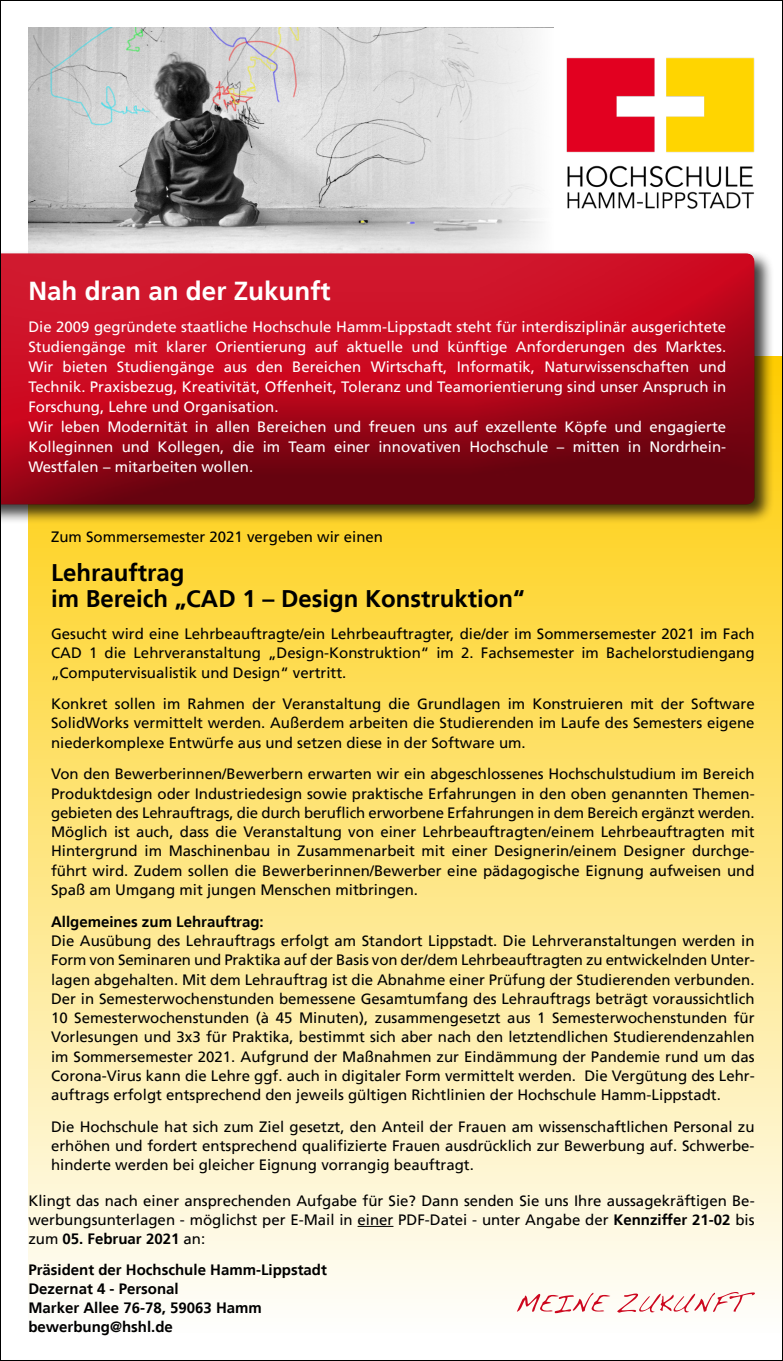
<style>
.page{position:relative;width:783px;height:1361px;background:#fff}
.page>*{position:absolute;margin:0;border:0;box-sizing:border-box;transform-origin:0 0}
.t1{font:700 26px "Frutiger LT";color:#fff}
.t2{font:700 24px/26.2px "Frutiger LT";color:#000}
.t3{font:15px/19.2px "Frutiger LT";color:#000;text-align:justify}
.t4{font:15px/20px "Frutiger LT";color:#fff}
.t5{font:700 15px/19px "Frutiger LT";color:#000}
.s1{font-weight:700}
</style>
<div class="page">
<div style="left:28px;top:356px;width:754px;height:976px;background:linear-gradient(to bottom,#fecc00,#fefefd)"></div>
<img style="left:28px;top:28px;width:327px;height:222px">
<svg style="left:355px;top:28px;width:188px;height:222px;fill:#e1e1e1"></svg>
<div style="left:0;top:250px;width:773px;height:274px;background:#000;opacity:.75"></div>
<div style="left:0;top:251px;width:755px;height:195px;background:#fff;opacity:.1"></div>
<div style="left:0;top:259px;width:755px;height:246px;background:#000;opacity:.5"></div>
<hr style="left:357px;top:1226px;width:36px;height:1px;background:#000">
<svg style="left:516px;top:1292px;width:238px;height:21px"></svg>
<img style="left:566px;top:58px;width:188px;height:151px">
<h1 class="t1" style="left:28px;top:275px;width:303px">Nah dran an der Zukunft</h1>
<p class="t4" style="left:28px;top:317px;width:699px">Die 2009 gegründete staatliche Hochschule Hamm-Lippstadt steht für interdisziplinär ausgerichtete Studiengänge mit klarer Orientierung auf aktuelle und künftige Anforderungen des Marktes.<br>Wir bieten Studiengänge aus den Bereichen Wirtschaft, Informatik, Naturwissenschaften und Technik. Praxisbezug, Kreativität, Offenheit, Toleranz und Teamorientierung sind unser Anspruch in Forschung, Lehre und Organisation.<br>Wir leben Modernität in allen Bereichen und freuen uns auf exzellente Köpfe und engagierte Kolleginnen und Kollegen, die im Team einer innovativen Hochschule – mitten in Nordrhein-Westfalen – mitarbeiten wollen.</p>
<p class="t3" style="left:51px;top:528px;width:333px">Zum Sommersemester 2021 vergeben wir einen</p>
<h2 class="t2" style="left:51px;top:560px;width:475px">Lehrauftrag<br>im Bereich „CAD 1 – Design Konstruktion“</h2>
<p class="t3" style="left:51px;top:624px;width:704px">Gesucht wird eine Lehrbeauftragte/ein Lehrbeauftragter, die/der im Sommersemester 2021 im Fach CAD 1 die Lehrveranstaltung „Design-Konstruktion“ im 2. Fachsemester im Bachelorstudiengang „Computervisualistik und Design“ vertritt.</p>
<p class="t3" style="left:51px;top:694px;width:705px">Konkret sollen im Rahmen der Veranstaltung die Grundlagen im Konstruieren mit der Software SolidWorks vermittelt werden. Außerdem arbeiten die Studierenden im Laufe des Semesters eigene niederkomplexe Entwürfe aus und setzen diese in der Software um.</p>
<p class="t3" style="left:51px;top:764px;width:705px">Von den Bewerberinnen/Bewerbern erwarten wir ein abgeschlossenes Hochschulstudium im Bereich Produktdesign oder Industriedesign sowie praktische Erfahrungen in den oben genannten Themen&shy;gebieten des Lehrauftrags, die durch beruflich erworbene Erfahrungen in dem Bereich ergänzt werden.<br>Möglich ist auch, dass die Veranstaltung von einer Lehrbeauftragten/einem Lehrbeauftragten mit Hintergrund im Maschinenbau in Zusammenarbeit mit einer Designerin/einem Designer durchge&shy;führt wird. Zudem sollen die Bewerberinnen/Bewerber eine pädagogische Eignung aufweisen und Spaß am Umgang mit jungen Menschen mitbringen.</p>
<p class="t5" style="left:51px;top:912px;width:214px">Allgemeines zum Lehrauftrag:</p>
<p class="t3" style="left:51px;top:931px;width:705px">Die Ausübung des Lehrauftrags erfolgt am Standort Lippstadt. Die Lehrveranstaltungen werden in Form von Seminaren und Praktika auf der Basis von der/dem Lehrbeauftragten zu entwickelnden Unter&shy;lagen abgehalten. Mit dem Lehrauftrag ist die Abnahme einer Prüfung der Studierenden verbunden.<br>Der in Semesterwochenstunden bemessene Gesamtumfang des Lehrauftrags beträgt voraussichtlich 10 Semesterwochenstunden (à 45 Minuten), zusammengesetzt aus 1 Semesterwochenstunden für Vorlesungen und 3x3 für Praktika, bestimmt sich aber nach den letztendlichen Studierendenzahlen im Sommersemester 2021. Aufgrund der Maßnahmen zur Eindämmung der Pandemie rund um das Corona-Virus kann die Lehre ggf. auch in digitaler Form vermittelt werden. Die Vergütung des Lehr&shy;auftrags erfolgt entsprechend den jeweils gültigen Richtlinien der Hochschule Hamm-Lippstadt.</p>
<p class="t3" style="left:51px;top:1117px;width:704px">Die Hochschule hat sich zum Ziel gesetzt, den Anteil der Frauen am wissenschaftlichen Personal zu erhöhen und fordert entsprechend qualifizierte Frauen ausdrücklich zur Bewerbung auf. Schwerbe&shy;hinderte werden bei gleicher Eignung vorrangig beauftragt.</p>
<p class="t3" style="left:28px;top:1191px;width:727px">Klingt das nach einer ansprechenden Aufgabe für Sie? Dann senden Sie uns Ihre aussagekräftigen Be&shy;werbungsunterlagen - möglichst per E-Mail in einer PDF-Datei - unter Angabe der <span class="s1">Kennziffer 21-02</span> bis zum <span class="s1">05. Februar 2021</span> an:</p>
<p class="t5" style="left:28px;top:1260px;width:300px">Präsident der Hochschule Hamm-Lippstadt<br>Dezernat 4 - Personal<br>Marker Allee 76-78, 59063 Hamm bewerbung@hshl.de</p>
</div>
